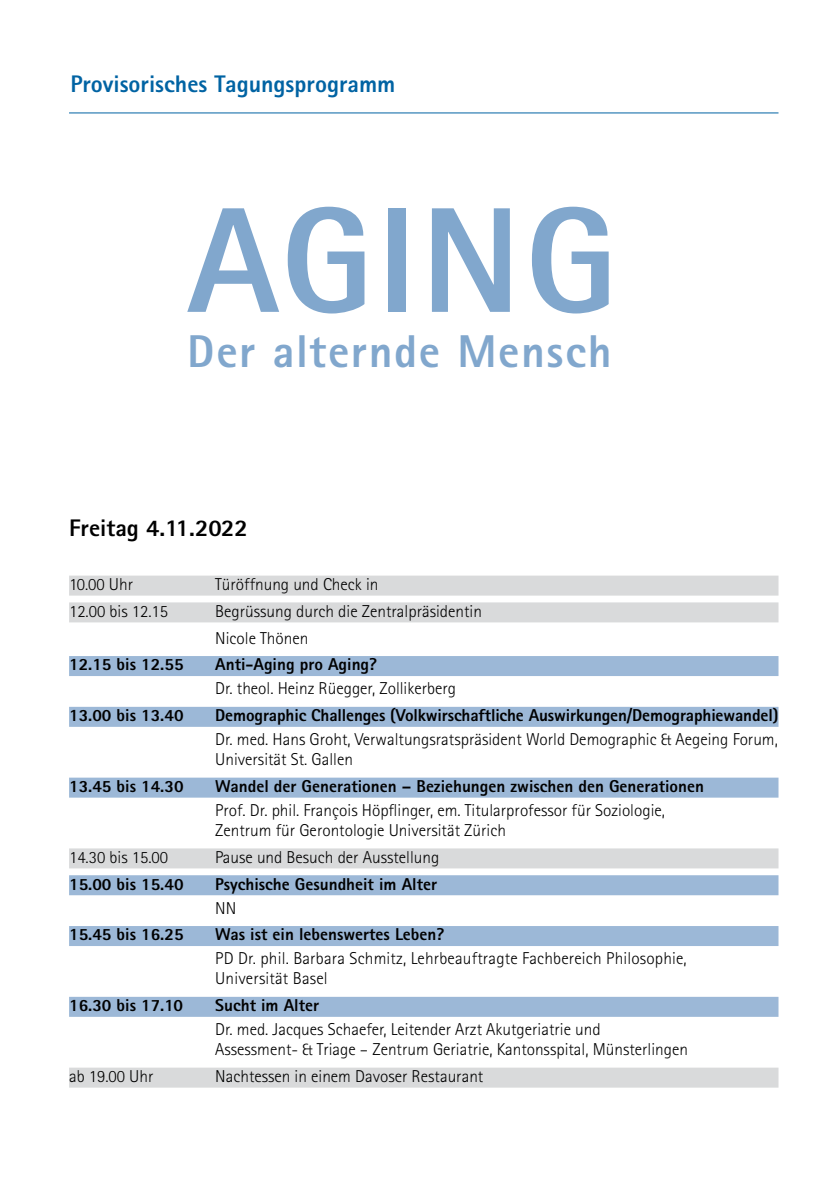
<style>
.page{position:relative;width:840px;height:1191px;background:#fff}
.page>*{position:absolute;margin:0;border:0;box-sizing:border-box;transform-origin:0 0}
.t1{font:800 150px "Agfa Rotis Sans Serif";letter-spacing:.025em;color:#81a7cd}
.t2{font:800 46px "Agfa Rotis Sans Serif";letter-spacing:.035em;color:#81a7cd}
.t3{font:800 24px "Agfa Rotis Sans Serif";color:#0063a3}
.t4{font:800 24px "Agfa Rotis Sans Serif";color:#000}
.t5{font:300 17.2px/20px "Agfa Rotis Sans Serif";color:#000}
.t6{font:800 17.2px "Agfa Rotis Sans Serif";color:#000}
</style>
<div class="page">
<div style="left:69px;top:575px;width:709px;height:20px;background:#d9dadb"></div>
<div style="left:69px;top:602px;width:709px;height:20px;background:#d9dadb"></div>
<div style="left:69px;top:656px;width:709px;height:20px;background:#9cb8d7"></div>
<div style="left:69px;top:707px;width:709px;height:20px;background:#9cb8d7"></div>
<div style="left:69px;top:777px;width:709px;height:20px;background:#9cb8d7"></div>
<div style="left:69px;top:848px;width:709px;height:20px;background:#d9dadb"></div>
<div style="left:69px;top:875px;width:709px;height:20px;background:#9cb8d7"></div>
<div style="left:69px;top:926px;width:709px;height:20px;background:#9cb8d7"></div>
<div style="left:69px;top:996px;width:709px;height:20px;background:#9cb8d7"></div>
<div style="left:69px;top:1067px;width:709px;height:20px;background:#d9dadb"></div>
<hr style="left:69px;top:112px;width:709px;height:1px;background:#0063a3">
<h3 class="t3" style="left:70px;top:69px;width:326px">Provisorisches Tagungsprogramm</h3>
<h1 class="t1" style="left:187px;top:165px;width:431px">AGING</h1>
<h2 class="t2" style="left:187px;top:322px;width:425px">Der alternde Mensch</h2>
<h3 class="t4" style="left:69px;top:512px;width:180px">Freitag 4.11.2022</h3>
<p class="t5" style="left:69px;top:574px;width:65px">10.00 Uhr</p>
<p class="t5" style="left:215px;top:574px;width:165px">Türöffnung und Check in</p>
<p class="t5" style="left:69px;top:601px;width:100px">12.00 bis 12.15</p>
<p class="t5" style="left:215px;top:597px;width:268px;line-height:26.8px">Begrüssung durch die Zentralpräsidentin<br>Nicole Thönen</p>
<p class="t6" style="left:69px;top:653px;width:116px">12.15 bis 12.55</p>
<p class="t6" style="left:215px;top:653px;width:163px">Anti-Aging pro Aging?</p>
<p class="t5" style="left:215px;top:678px;width:242px">Dr. theol. Heinz Rüegger, Zollikerberg</p>
<p class="t6" style="left:69px;top:704px;width:116px">13.00 bis 13.40</p>
<p class="t6" style="left:215px;top:704px;width:564px">Demographic Challenges (Volkwirschaftliche Auswirkungen/Demographiewandel)</p>
<p class="t5" style="left:215px;top:729px;width:564px">Dr. med. Hans Groht, Verwaltungsratspräsident World Demographic &amp; Aegeing Forum,<br>Universität St. Gallen</p>
<p class="t6" style="left:69px;top:775px;width:116px">13.45 bis 14.30</p>
<p class="t6" style="left:215px;top:775px;width:490px">Wandel der Generationen – Beziehungen zwischen den Generationen</p>
<p class="t5" style="left:215px;top:800px;width:451px">Prof. Dr. phil. François Höpflinger, em. Titularprofessor für Soziologie,<br>Zentrum für Gerontologie Universität Zürich</p>
<p class="t5" style="left:69px;top:847px;width:100px">14.30 bis 15.00</p>
<p class="t5" style="left:215px;top:847px;width:225px">Pause und Besuch der Ausstellung</p>
<p class="t6" style="left:69px;top:872px;width:116px">15.00 bis 15.40</p>
<p class="t6" style="left:215px;top:872px;width:223px">Psychische Gesundheit im Alter</p>
<p class="t5" style="left:215px;top:897px;width:23px">NN</p>
<p class="t6" style="left:69px;top:923px;width:116px">15.45 bis 16.25</p>
<p class="t6" style="left:215px;top:923px;width:230px">Was ist ein lebenswertes Leben?</p>
<p class="t5" style="left:215px;top:948px;width:473px">PD Dr. phil. Barbara Schmitz, Lehrbeauftragte Fachbereich Philosophie,<br>Universität Basel</p>
<p class="t6" style="left:69px;top:994px;width:115px">16.30 bis 17.10</p>
<p class="t6" style="left:215px;top:994px;width:105px">Sucht im Alter</p>
<p class="t5" style="left:215px;top:1019px;width:474px">Dr. med. Jacques Schaefer, Leitender Arzt Akutgeriatrie und<br>Assessment- &amp; Triage – Zentrum Geriatrie, Kantonsspital, Münsterlingen</p>
<p class="t5" style="left:69px;top:1066px;width:86px">ab 19.00 Uhr</p>
<p class="t5" style="left:215px;top:1066px;width:269px">Nachtessen in einem Davoser Restaurant</p>
</div>
